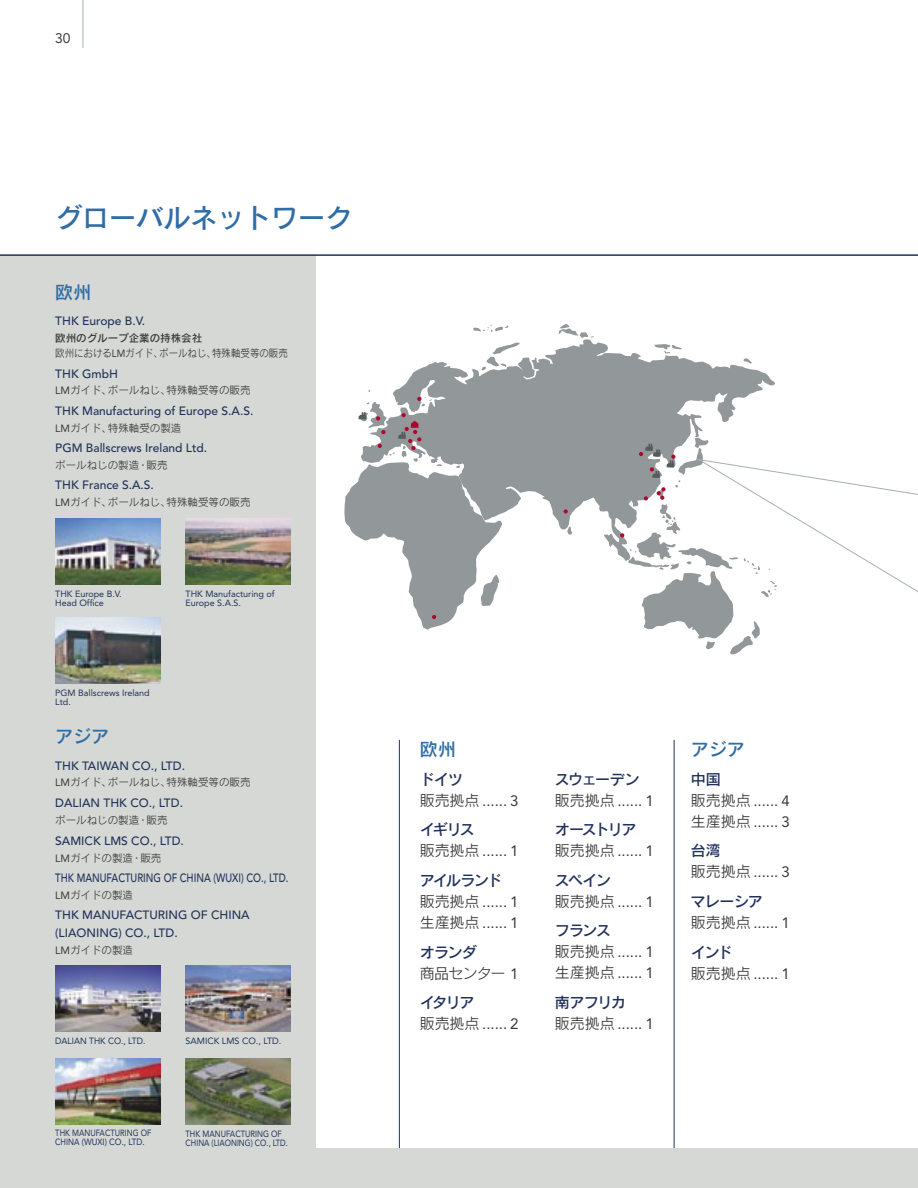
<style>
.page{position:relative;width:918px;height:1188px;background:#fff}
.page>*{position:absolute;margin:0;border:0;box-sizing:border-box;transform-origin:0 0}
.t1{font:27px "Rodin Pro DB";color:#306da6}
.t2{font:18px "Rodin Pro DB";color:#306da6}
.t3{font:15px/21px "Avenir";color:#393939}
.t4{font:15px "Rodin Pro DB";letter-spacing:-.085em;color:#21315a}
.t5{font:15px "Rodin Pro M";letter-spacing:-.06em;color:#393939}
.t6{font:13.8px "Avenir";color:#393939}
.t7{font:500 12px/18px "Avenir";color:#21315a}
.t8{font:500 12px "Avenir";color:#21315a;scale:.8 1}
.t9{font:10.5px "Rodin Pro M";color:#393939}
.t10{font:10.5px "Rodin Pro M";color:#393939;scale:.9 1}
.t11{font:10.5px "Rodin Pro DB";color:#393939}
.t12{font:9px/9px "Avenir";color:#21315a}
.t13{font:9px/9px "Avenir";color:#21315a;scale:.85 1}
.t14{font:9px "Avenir";color:#21315a;scale:.95 1}
.s1{font-family:"Avenir"}
.s2{font-family:"Rodin Pro M"}
</style>
<div class="page">
<div style="left:0;top:255px;width:918px;height:933px;background:#d5d8d4"></div>
<div style="left:316px;top:255px;width:602px;height:893px;background:#fff"></div>
<svg style="left:369px;top:339px;width:406px;height:217px;fill:#929799"></svg>
<svg style="left:567px;top:526px;width:5px;height:9px"></svg>
<svg style="left:559px;top:324px;width:35px;height:14px"></svg>
<svg style="left:744px;top:358px;width:8px;height:6px"></svg>
<svg style="left:655px;top:344px;width:27px;height:9px"></svg>
<svg style="left:473px;top:325px;width:35px;height:7px"></svg>
<svg style="left:482px;top:343px;width:38px;height:27px"></svg>
<svg style="left:344px;top:390px;width:158px;height:240px"></svg>
<svg style="left:564px;top:509px;width:4px;height:5px"></svg>
<hr style="left:399px;top:740px;width:1px;height:408px;background:#21315a">
<hr style="left:674px;top:740px;width:1px;height:408px;background:#21315a">
<img style="left:186px;top:519px;width:104px;height:66px">
<img style="left:55px;top:618px;width:105px;height:66px">
<img style="left:55px;top:519px;width:105px;height:66px">
<svg style="left:620px;top:438px;width:155px;height:194px"></svg>
<svg style="left:697px;top:458px;width:221px;height:197px"></svg>
<img style="left:55px;top:966px;width:105px;height:66px">
<img style="left:186px;top:966px;width:104px;height:66px">
<img style="left:55px;top:1058px;width:105px;height:66px">
<img style="left:186px;top:1058px;width:104px;height:66px">
<hr style="left:0;top:254px;width:918px;height:2px;background:#21315a">
<hr style="left:83px;top:0;width:1px;height:48px;background:#a9aeb1">
<p class="t6" style="left:55px;top:30px;width:17px">30</p>
<h1 class="t1" style="left:55px;top:200px;width:298px">グローバルネットワーク</h1>
<h2 class="t2" style="left:55px;top:280px;width:37px">欧州</h2>
<p class="t7" style="left:55px;top:313px;width:91px">THK Europe B.V.</p>
<p class="t11" style="left:55px;top:331px;width:149px">欧州のグループ企業の持株会社</p>
<p class="t10" style="left:55px;top:346px;width:260px">欧州における<span class="s1">LM</span>ガイド、ボールねじ、特殊軸受等の販売</p>
<p class="t7" style="left:55px;top:365px;width:64px">THK GmbH</p>
<p class="t9" style="left:55px;top:384px;width:197px"><span class="s1">LM</span>ガイド、ボールねじ、特殊軸受等の販売</p>
<p class="t7" style="left:55px;top:402px;width:200px">THK Manufacturing of Europe S.A.S.</p>
<p class="t9" style="left:55px;top:421px;width:128px"><span class="s1">LM</span>ガイド、特殊軸受の製造</p>
<p class="t7" style="left:55px;top:439px;width:154px">PGM Ballscrews Ireland Ltd.</p>
<p class="t9" style="left:55px;top:458px;width:114px">ボールねじの製造・販売</p>
<p class="t7" style="left:55px;top:477px;width:100px">THK France S.A.S.</p>
<p class="t9" style="left:55px;top:495px;width:197px"><span class="s1">LM</span>ガイド、ボールねじ、特殊軸受等の販売</p>
<p class="t12" style="left:55px;top:589px;width:68px">THK Europe B.V.<br>Head Office</p>
<p class="t12" style="left:55px;top:688px;width:96px">PGM Ballscrews Ireland<br>Ltd.</p>
<p class="t12" style="left:186px;top:589px;width:91px">THK Manufacturing of<br>Europe S.A.S.</p>
<h2 class="t2" style="left:55px;top:724px;width:55px">アジア</h2>
<p class="t7" style="left:55px;top:757px;width:131px">THK TAIWAN CO., LTD.</p>
<p class="t9" style="left:55px;top:776px;width:197px"><span class="s1">LM</span>ガイド、ボールねじ、特殊軸受等の販売</p>
<p class="t7" style="left:55px;top:794px;width:129px">DALIAN THK CO., LTD.</p>
<p class="t9" style="left:55px;top:813px;width:114px">ボールねじの製造・販売</p>
<p class="t7" style="left:55px;top:832px;width:130px">SAMICK LMS CO., LTD.</p>
<p class="t9" style="left:55px;top:851px;width:108px"><span class="s1">LM</span>ガイドの製造・販売</p>
<p class="t8" style="left:55px;top:871px;width:293px">THK MANUFACTURING OF CHINA (WUXI) CO., LTD.</p>
<p class="t9" style="left:55px;top:888px;width:79px"><span class="s1">LM</span>ガイドの製造</p>
<p class="t7" style="left:55px;top:907px;width:196px">THK MANUFACTURING OF CHINA (LIAONING) CO., LTD.</p>
<p class="t9" style="left:55px;top:943px;width:79px"><span class="s1">LM</span>ガイドの製造</p>
<p class="t14" style="left:55px;top:1035px;width:96px">DALIAN THK CO., LTD.</p>
<p class="t12" style="left:186px;top:1036px;width:97px">SAMICK LMS CO., LTD.</p>
<p class="t13" style="left:55px;top:1129px;width:115px">THK MANUFACTURING OF<br>CHINA (WUXI) CO., LTD.</p>
<p class="t13" style="left:186px;top:1129px;width:122px">THK MANUFACTURING OF<br>CHINA (LIAONING) CO., LTD.</p>
<h2 class="t2" style="left:420px;top:737px;width:37px">欧州</h2>
<p class="t4" style="left:420px;top:769px;width:45px">ドイツ</p>
<p class="t3" style="left:420px;top:790px;width:101px"><span class="s2">販売拠点</span> ...... 3</p>
<p class="t4" style="left:420px;top:820px;width:57px">イギリス</p>
<p class="t3" style="left:420px;top:841px;width:101px"><span class="s2">販売拠点</span> ...... 1</p>
<p class="t4" style="left:420px;top:870px;width:84px">アイルランド</p>
<p class="t3" style="left:420px;top:891px;width:101px"><span class="s2">販売拠点</span> ...... 1<span class="s2">生産拠点</span> ...... 1</p>
<p class="t4" style="left:420px;top:942px;width:59px">オランダ</p>
<p class="t5" style="left:420px;top:963px;width:101px">商品センター <span class="s1">1</span></p>
<p class="t4" style="left:420px;top:992px;width:56px">イタリア</p>
<p class="t3" style="left:420px;top:1013px;width:100px"><span class="s2">販売拠点</span> ...... 2</p>
<p class="t4" style="left:555px;top:769px;width:86px">スウェーデン</p>
<p class="t3" style="left:555px;top:790px;width:100px"><span class="s2">販売拠点</span> ...... 1</p>
<p class="t4" style="left:555px;top:820px;width:83px">オーストリア</p>
<p class="t3" style="left:555px;top:841px;width:100px"><span class="s2">販売拠点</span> ...... 1</p>
<p class="t4" style="left:555px;top:870px;width:57px">スペイン</p>
<p class="t3" style="left:555px;top:891px;width:100px"><span class="s2">販売拠点</span> ...... 1</p>
<p class="t4" style="left:555px;top:921px;width:58px">フランス</p>
<p class="t3" style="left:555px;top:942px;width:101px"><span class="s2">販売拠点</span> ...... 1<span class="s2">生産拠点</span> ...... 1</p>
<p class="t4" style="left:555px;top:992px;width:72px">南アフリカ</p>
<p class="t3" style="left:555px;top:1013px;width:101px"><span class="s2">販売拠点</span> ...... 1</p>
<h2 class="t2" style="left:691px;top:737px;width:55px">アジア</h2>
<p class="t4" style="left:691px;top:769px;width:31px">中国</p>
<p class="t3" style="left:691px;top:790px;width:101px"><span class="s2">販売拠点</span> ...... 4<span class="s2">生産拠点</span> ...... 3</p>
<p class="t4" style="left:691px;top:841px;width:31px">台湾</p>
<p class="t3" style="left:691px;top:862px;width:100px"><span class="s2">販売拠点</span> ...... 3</p>
<p class="t4" style="left:691px;top:891px;width:73px">マレーシア</p>
<p class="t3" style="left:691px;top:912px;width:101px"><span class="s2">販売拠点</span> ...... 1</p>
<p class="t4" style="left:691px;top:942px;width:43px">インド</p>
<p class="t3" style="left:691px;top:963px;width:100px"><span class="s2">販売拠点</span> ...... 1</p>
</div>
